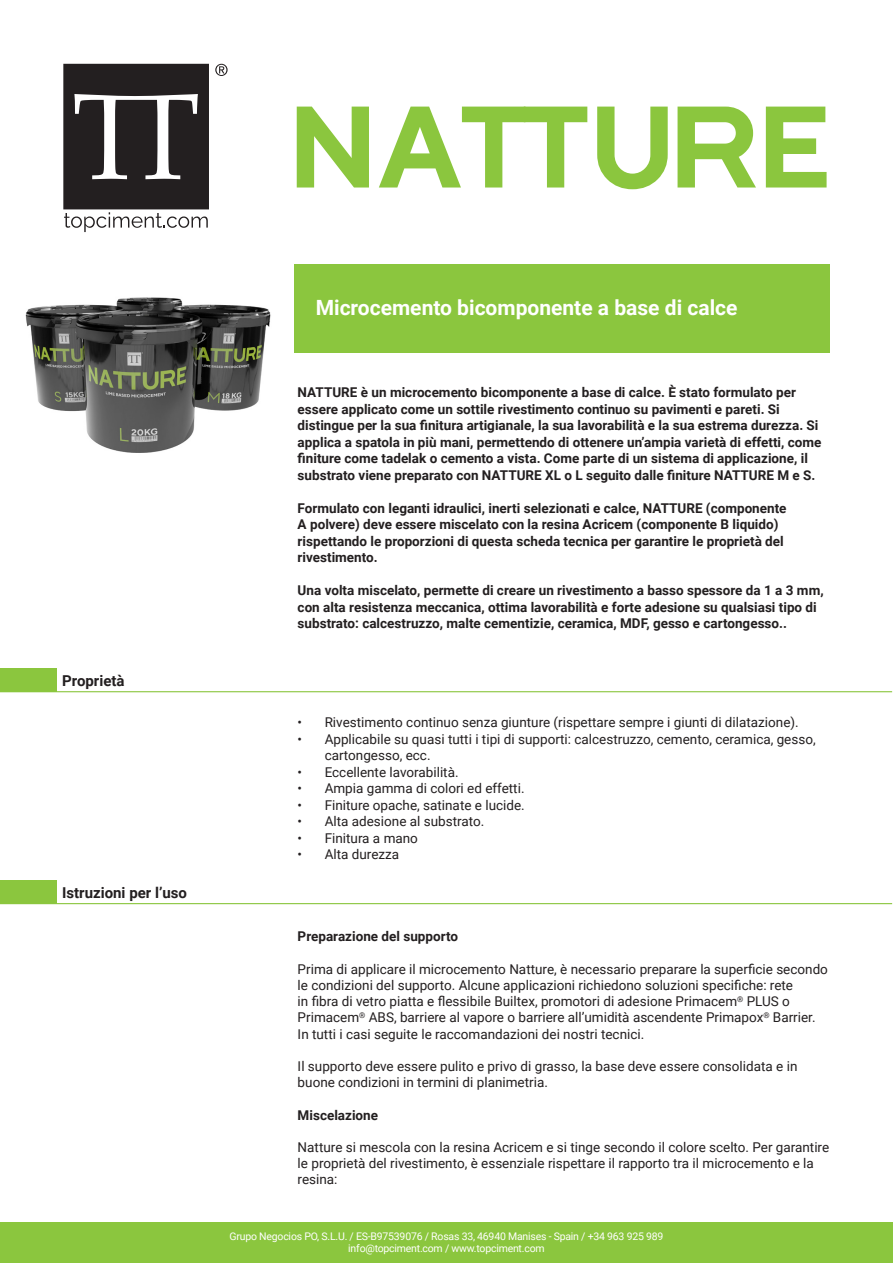
<style>
.page{position:relative;width:893px;height:1263px;background:#fff}
.page>*{position:absolute;margin:0;border:0;box-sizing:border-box;transform-origin:0 0}
.t1{font:700 21px "Roboto";color:#fff}
.t2{font:700 15px "Roboto";color:#231f20}
.TEXTO_GROSO{font:13.5px/16.2px "Roboto";color:#231f20}
.CAJAS_TITULARES{font:700 13.5px/16.5px "Roboto";color:#231f20}
.TEXTO_GROSO-2{font:700 13.5px "Roboto";color:#231f20}
.t3{font:10.5px/12px "Roboto";letter-spacing:-.02em;color:#fff;text-align:center}
</style>
<div class="page">
<div style="left:0;top:1222px;width:893px;height:41px;background:#8bc63e"></div>
<img style="left:25px;top:297px;width:246px;height:156px">
<div style="left:294px;top:264px;width:535px;height:88px;background:#8bc63e"></div>
<svg style="left:63px;top:64px;width:146px;height:168px"></svg>
<svg style="left:215px;top:64px;width:13px;height:12px"></svg>
<svg style="left:297px;top:107px;width:72px;height:80px"></svg>
<svg style="left:597px;top:107px;width:71px;height:82px"></svg>
<svg style="left:678px;top:107px;width:78px;height:80px"></svg>
<svg style="left:766px;top:107px;width:61px;height:80px"></svg>
<svg style="left:379px;top:107px;width:208px;height:80px"></svg>
<div style="left:0;top:668px;width:56px;height:24px;background:#8bc63e"></div>
<hr style="left:56px;top:691px;width:836px;height:1px;background:#8bc63e">
<div style="left:0;top:880px;width:56px;height:24px;background:#8bc63e"></div>
<hr style="left:56px;top:903px;width:836px;height:1px;background:#8bc63e">
<h3 class="t2" style="left:62px;top:670px;width:64px">Proprietà</h3>
<h3 class="t2" style="left:62px;top:882px;width:126px">Istruzioni per l’uso</h3>
<h2 class="t1" style="left:316px;top:293px;width:423px">Microcemento bicomponente a base di calce</h2>
<p class="CAJAS_TITULARES" style="left:298px;top:384px;width:525px">NATTURE è un microcemento bicomponente a base di calce. È stato formulato per essere applicato come un sottile rivestimento continuo su pavimenti e pareti. Si distingue per la sua finitura artigianale, la sua lavorabilità e la sua estrema durezza. Si applica a spatola in più mani, permettendo di ottenere un’ampia varietà di effetti, come finiture come tadelak o cemento a vista. Come parte di un sistema di applicazione, il substrato viene preparato con NATTURE XL o L seguito dalle finiture NATTURE M e S.</p>
<p class="CAJAS_TITULARES" style="left:298px;top:499px;width:490px">Formulato con leganti idraulici, inerti selezionati e calce, NATTURE (componente A polvere) deve essere miscelato con la resina Acricem (componente B liquido) rispettando le proporzioni di questa scheda tecnica per garantire le proprietà del rivestimento.</p>
<p class="CAJAS_TITULARES" style="left:298px;top:582px;width:527px">Una volta miscelato, permette di creare un rivestimento a basso spessore da 1 a 3 mm, con alta resistenza meccanica, ottima lavorabilità e forte adesione su qualsiasi tipo di substrato: calcestruzzo, malte cementizie, ceramica, MDF, gesso e cartongesso..</p>
<p class="TEXTO_GROSO" style="left:298px;top:714px;width:503px">• Rivestimento continuo senza giunture (rispettare sempre i giunti di dilatazione).</p>
<p class="TEXTO_GROSO" style="left:325px;top:730px;width:493px;text-indent:-27px">• Applicabile su quasi tutti i tipi di supporti: calcestruzzo, cemento, ceramica, gesso, cartongesso, ecc.</p>
<p class="TEXTO_GROSO" style="left:298px;top:763px;width:162px">• Eccellente lavorabilità.</p>
<p class="TEXTO_GROSO" style="left:298px;top:780px;width:228px">• Ampia gamma di colori ed effetti.</p>
<p class="TEXTO_GROSO" style="left:298px;top:796px;width:229px">• Finiture opache, satinate e lucide.</p>
<p class="TEXTO_GROSO" style="left:298px;top:813px;width:188px">• Alta adesione al substrato.</p>
<p class="TEXTO_GROSO" style="left:298px;top:829px;width:122px">• Finitura a mano</p>
<p class="TEXTO_GROSO" style="left:298px;top:846px;width:103px">• Alta durezza</p>
<p class="TEXTO_GROSO-2" style="left:298px;top:927px;width:162px">Preparazione del supporto</p>
<p class="TEXTO_GROSO" style="left:298px;top:960px;width:532px">Prima di applicare il microcemento Natture, è necessario preparare la superficie secondo le condizioni del supporto. Alcune applicazioni richiedono soluzioni specifiche: rete<br>in fibra di vetro piatta e flessibile Builtex, promotori di adesione Primacem<sup>®</sup> PLUS o Primacem<sup>®</sup> ABS, barriere al vapore o barriere all’umidità ascendente Primapox<sup>®</sup> Barrier.<br>In tutti i casi seguite le raccomandazioni dei nostri tecnici.</p>
<p class="TEXTO_GROSO" style="left:298px;top:1057px;width:501px">Il supporto deve essere pulito e privo di grasso, la base deve essere consolidata e in buone condizioni in termini di planimetria.</p>
<p class="TEXTO_GROSO-2" style="left:298px;top:1105px;width:82px">Miscelazione</p>
<p class="TEXTO_GROSO" style="left:298px;top:1138px;width:533px">Natture si mescola con la resina Acricem e si tinge secondo il colore scelto. Per garantire le proprietà del rivestimento, è essenziale rispettare il rapporto tra il microcemento e la resina:</p>
<p class="t3" style="left:230px;top:1230px;width:435px">Grupo Negocios PO, S.L.U. / ES-B97539076 / Rosas 33, 46940 Manises - Spain / +34 963 925 989 info@topciment.com / www.topciment.com</p>
</div>
